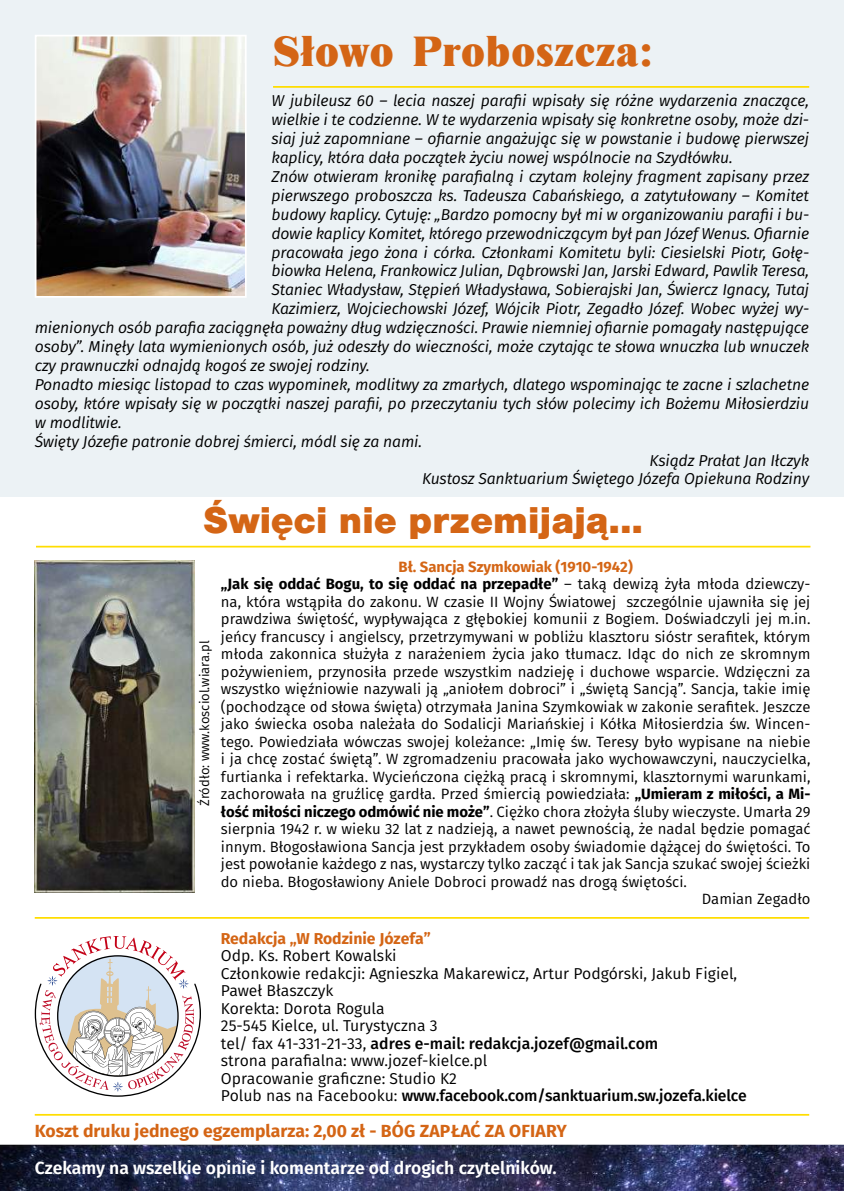
<style>
.page{position:relative;width:844px;height:1191px;background:#fff}
.page>*{position:absolute;margin:0;border:0;box-sizing:border-box;transform-origin:0 0}
.t1{font:700 expanded 43.75px "Nimbus Rom DCE";letter-spacing:.02em;color:#d46515}
.t2{font:900 38.5px "Nimbus San TCE";color:#d46515}
.t3{font:600 17.5px "Fira Sans";color:#fff}
.t4{font:700 17.5px "Fira Sans";color:#d46515}
.t5{font:italic 15.75px "Fira Sans";letter-spacing:-.01em;color:#000}
.t6{font:15.75px/17.5px "Fira Sans";color:#000}
.t7{font:700 15.75px "Fira Sans";color:#d46515}
.t8{font:14.88px "Fira Sans";color:#000}
.t9{font:700 14.88px "Fira Sans";color:#000}
.t10{font:700 14.88px "Fira Sans";color:#d46515}
.t11{font:13.12px "Fira Sans";color:#000}
.s1{font-weight:400}
.s2{font-weight:700}
.s3{font-weight:500}
</style>
<div class="page">
<svg style="left:0;top:1144px;width:843px;height:47px;background:#2d3357"></svg>
<hr style="left:35px;top:917px;width:774px;height:1px;background:#fd0">
<hr style="left:35px;top:1114px;width:774px;height:1px;background:#fd0">
<svg style="left:35px;top:936px;width:166px;height:160px"></svg>
<div style="left:0;top:0;width:843px;height:496px;background:#ecf2f5"></div>
<hr style="left:273px;top:86px;width:536px;height:2px;background:#fd0">
<img style="left:38px;top:38px;width:205px;height:257px">
<div style="left:35px;top:35px;width:211px;height:263px;border:2px solid #fff"></div>
<hr style="left:36px;top:546px;width:774px;height:1px;background:#fd0">
<img style="left:35px;top:560px;width:159px;height:332px">
<h1 class="t1" style="left:273px;top:26px;width:380px">Słowo Proboszcza:</h1>
<p class="t5" style="left:271px;top:90px;width:539px">W jubileusz 60 – lecia naszej parafii wpisały się różne wydarzenia znaczące,</p>
<p class="t5" style="left:271px;top:109px;width:539px">wielkie i te codzienne. W te wydarzenia wpisały się konkretne osoby, może dzi-</p>
<p class="t5" style="left:271px;top:128px;width:539px">siaj już zapomniane – ofiarnie angażując się w powstanie i budowę pierwszej</p>
<p class="t5" style="left:271px;top:146px;width:462px">kaplicy, która dała początek życiu nowej wspólnocie na Szydłówku.</p>
<p class="t5" style="left:271px;top:165px;width:539px">Znów otwieram kronikę parafialną i czytam kolejny fragment zapisany przez</p>
<p class="t5" style="left:271px;top:184px;width:539px">pierwszego proboszcza ks. Tadeusza Cabańskiego, a zatytułowany – Komitet</p>
<p class="t5" style="left:271px;top:203px;width:539px">budowy kaplicy. Cytuję: „Bardzo pomocny był mi w organizowaniu parafii i bu-</p>
<p class="t5" style="left:271px;top:222px;width:539px">dowie kaplicy Komitet, którego przewodniczącym był pan Józef Wenus. Ofiarnie</p>
<p class="t5" style="left:271px;top:241px;width:539px">pracowała jego żona i córka. Członkami Komitetu byli: Ciesielski Piotr, Gołę-</p>
<p class="t5" style="left:271px;top:260px;width:539px">biowka Helena, Frankowicz Julian, Dąbrowski Jan, Jarski Edward, Pawlik Teresa,</p>
<p class="t5" style="left:271px;top:279px;width:539px">Staniec Władysław, Stępień Władysława, Sobierajski Jan, Świercz Ignacy, Tutaj</p>
<p class="t5" style="left:271px;top:298px;width:539px">Kazimierz, Wojciechowski Józef, Wójcik Piotr, Zegadło Józef. Wobec wyżej wy-</p>
<p class="t5" style="left:35px;top:317px;width:775px">mienionych osób parafia zaciągnęła poważny dług wdzięczności. Prawie niemniej ofiarnie pomagały następujące</p>
<p class="t5" style="left:35px;top:335px;width:775px">osoby”. Minęły lata wymienionych osób, już odeszły do wieczności, może czytając te słowa wnuczka lub wnuczek</p>
<p class="t5" style="left:35px;top:354px;width:336px">czy prawnuczki odnajdą kogoś ze swojej rodziny.</p>
<p class="t5" style="left:35px;top:373px;width:775px">Ponadto miesiąc listopad to czas wypominek, modlitwy za zmarłych, dlatego wspominając te zacne i szlachetne</p>
<p class="t5" style="left:35px;top:392px;width:775px">osoby, które wpisały się w początki naszej parafii, po przeczytaniu tych słów polecimy ich Bożemu Miłosierdziu</p>
<p class="t5" style="left:35px;top:411px;width:89px">w modlitwie.</p>
<p class="t5" style="left:35px;top:430px;width:389px">Święty Józefie patronie dobrej śmierci, módl się za nami.</p>
<p class="t5" style="left:649px;top:449px;width:161px">Ksiądz Prałat Jan Iłczyk</p>
<p class="t5" style="left:422px;top:468px;width:388px">Kustosz Sanktuarium Świętego Józefa Opiekuna Rodziny</p>
<h2 class="t2" style="left:203px;top:498px;width:441px">Święci nie przemijają...</h2>
<p class="t10" style="left:398px;top:556px;width:236px">Bł. Sancja Szymkowiak (1910-1942)</p>
<p class="t9" style="left:221px;top:574px;width:591px">„Jak się oddać Bogu, to się oddać na przepadłe” <span class="s1">– taką dewizą żyła młoda dziewczy-</span></p>
<p class="t8" style="left:221px;top:591px;width:591px">na, która wstąpiła do zakonu. W czasie II Wojny Światowej szczególnie ujawniła się jej</p>
<p class="t8" style="left:221px;top:609px;width:591px">prawdziwa świętość, wypływająca z głębokiej komunii z Bogiem. Doświadczyli jej m.in.</p>
<p class="t8" style="left:221px;top:626px;width:591px">jeńcy francuscy i angielscy, przetrzymywani w pobliżu klasztoru sióstr serafitek, którym</p>
<p class="t8" style="left:221px;top:644px;width:591px">młoda zakonnica służyła z narażeniem życia jako tłumacz. Idąc do nich ze skromnym</p>
<p class="t8" style="left:221px;top:661px;width:591px">pożywieniem, przynosiła przede wszystkim nadzieję i duchowe wsparcie. Wdzięczni za</p>
<p class="t8" style="left:221px;top:678px;width:591px">wszystko więźniowie nazywali ją „aniołem dobroci” i „świętą Sancją”. Sancja, takie imię</p>
<p class="t8" style="left:221px;top:696px;width:591px">(pochodzące od słowa święta) otrzymała Janina Szymkowiak w zakonie serafitek. Jeszcze</p>
<p class="t8" style="left:221px;top:713px;width:591px">jako świecka osoba należała do Sodalicji Mariańskiej i Kółka Miłosierdzia św. Wincen-</p>
<p class="t8" style="left:221px;top:731px;width:591px">tego. Powiedziała wówczas swojej koleżance: „Imię św. Teresy było wypisane na niebie</p>
<p class="t8" style="left:221px;top:748px;width:591px">i ja chcę zostać świętą”. W zgromadzeniu pracowała jako wychowawczyni, nauczycielka,</p>
<p class="t8" style="left:221px;top:766px;width:591px">furtianka i refektarka. Wycieńczona ciężką pracą i skromnymi, klasztornymi warunkami,</p>
<p class="t8" style="left:221px;top:783px;width:591px">zachorowała na gruźlicę gardła. Przed śmiercią powiedziała: <span class="s2">„Umieram z miłości, a Mi-</span></p>
<p class="t8" style="left:221px;top:801px;width:591px"><span class="s2">łość miłości niczego odmówić nie może”</span>. Ciężko chora złożyła śluby wieczyste. Umarła 29</p>
<p class="t8" style="left:221px;top:818px;width:591px">sierpnia 1942 r. w wieku 32 lat z nadzieją, a nawet pewnością, że nadal będzie pomagać</p>
<p class="t8" style="left:221px;top:836px;width:591px">innym. Błogosławiona Sancja jest przykładem osoby świadomie dążącej do świętości. To</p>
<p class="t8" style="left:221px;top:853px;width:591px">jest powołanie każdego z nas, wystarczy tylko zacząć i tak jak Sancja szukać swojej ścieżki</p>
<p class="t8" style="left:221px;top:871px;width:467px">do nieba. Błogosławiony Aniele Dobroci prowadź nas drogą świętości.</p>
<p class="t8" style="left:701px;top:888px;width:110px">Damian Zegadło</p>
<p class="t11" style="left:195px;top:806px;width:167px;rotate:-90deg">Źródło: www.kosciol.wiara.pl</p>
<p class="t7" style="left:221px;top:927px;width:211px">Redakcja „W Rodzinie Józefa”</p>
<p class="t6" style="left:221px;top:948px;width:527px">Odp. Ks. Robert Kowalski<br>Członkowie redakcji: Agnieszka Makarewicz, Artur Podgórski, Jakub Figiel, Paweł Błaszczyk<br>Korekta: Dorota Rogula<br>25-545 Kielce, ul. Turystyczna 3<br>tel/ fax 41-331-21-33, <span class="s3">adres e-mail: redakcja.jozef@gmail.com<br></span>strona parafialna: www.jozef-kielce.pl<br>Opracowanie graficzne: Studio K2<br>Polub nas na Facebooku: <span class="s3">www.facebook.com/sanktuarium.sw.jozefa.kielce</span></p>
<p class="t4" style="left:35px;top:1118px;width:533px">Koszt druku jednego egzemplarza: 2,00 zł - bóg zapłać za ofiary</p>
<p class="t3" style="left:35px;top:1155px;width:523px">Czekamy na wszelkie opinie i komentarze od drogich czytelników.</p>
</div>
